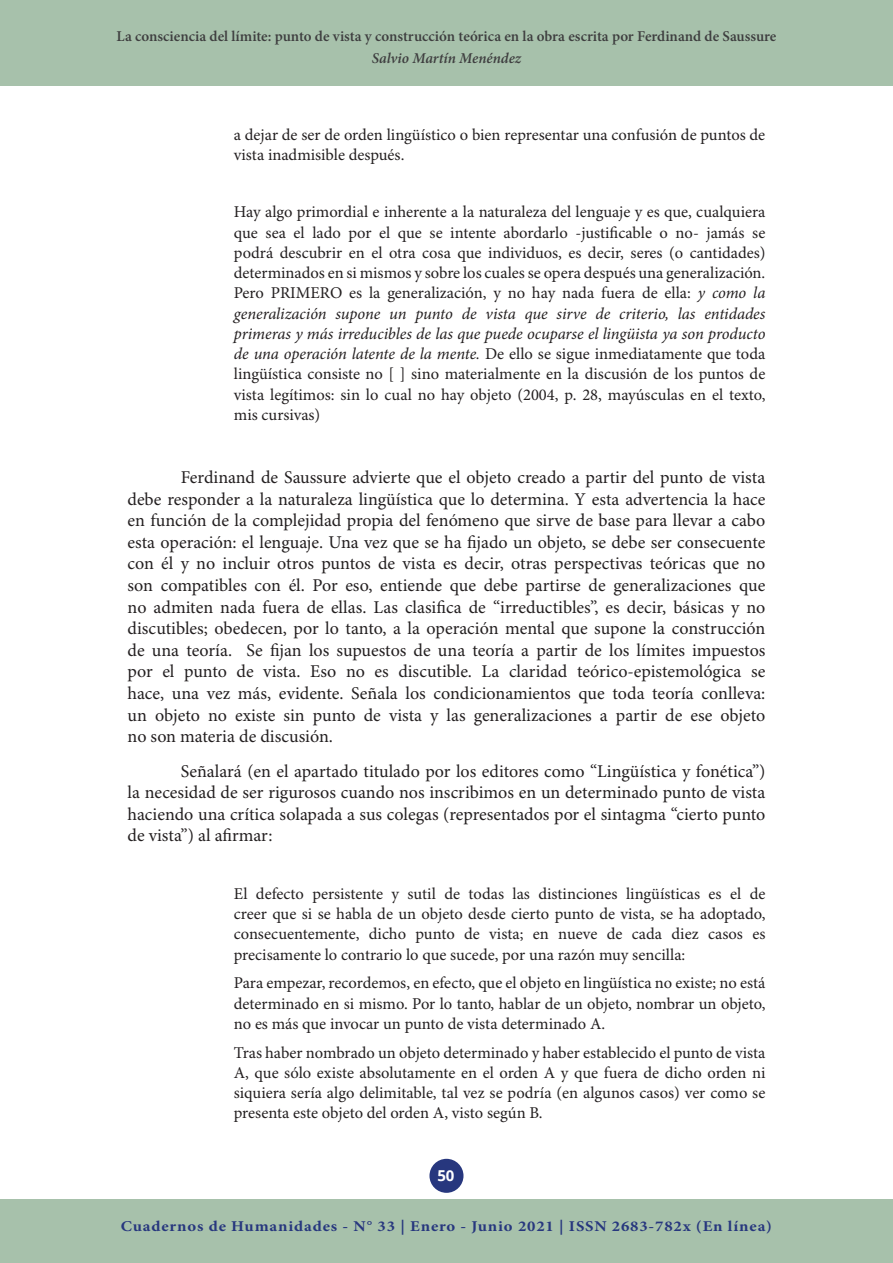
<style>
.page{position:relative;width:893px;height:1263px;background:#fff}
.page>*{position:absolute;margin:0;border:0;box-sizing:border-box;transform-origin:0 0}
.CUERPO{font:18px/21.6px "Minion Pro";color:#231f20;text-align:justify}
.CITA_CUERPO{font:16.5px/20.2px "Minion Pro";letter-spacing:-.005em;color:#231f20;text-align:justify}
.t1{font:600 15px "Minion Pro";color:#3e3e3f}
.t2{font:700 15px "Minion Pro";letter-spacing:.05em;color:#27377e;scale:1.11 1}
.t3{font:italic 600 15px "Minion Pro";color:#3e3e3f}
.t4{font:700 15px "Open Sans";color:#fff}
.s1{font-style:italic}
</style>
<div class="page">
<div style="left:429px;top:1159px;width:34px;height:34px;background:#27377e;border-radius:50%"></div>
<div style="left:0;top:0;width:893px;height:85px;background:#a7c1ab"></div>
<div style="left:0;top:1199px;width:893px;height:64px;background:#a7c1ab"></div>
<p class="t1" style="left:117px;top:26px;width:661px">La consciencia del límite: punto de vista y construcción teórica en la obra escrita por Ferdinand de Saussure</p>
<p class="t3" style="left:372px;top:48px;width:151px">Salvio Martín Menéndez</p>
<p class="CITA_CUERPO" style="left:234px;top:125px;width:533px">a dejar de ser de orden lingüístico o bien representar una confusión de puntos de vista inadmisible después.</p>
<p class="CITA_CUERPO" style="left:234px;top:203px;width:533px">Hay algo primordial e inherente a la naturaleza del lenguaje y es que, cualquiera que sea el lado por el que se intente abordarlo -justificable o no- jamás se podrá descubrir en el otra cosa que individuos, es decir, seres (o cantidades) determinados en si mismos y sobre los cuales se opera después una generalización.<br>Pero PRIMERO es la generalización, y no hay nada fuera de ella: <span class="s1">y como la generalización supone un punto de vista que sirve de criterio, las entidades primeras y más irreducibles de las que puede ocuparse el lingüista ya son producto de una operación latente de la mente.</span> De ello se sigue inmediatamente que toda lingüística consiste no [ ] sino materialmente en la discusión de los puntos de vista legítimos: sin lo cual no hay objeto (2004, p. 28, mayúsculas en el texto, mis cursivas)</p>
<p class="CUERPO" style="left:128px;top:467px;width:639px;text-indent:53px">Ferdinand de Saussure advierte que el objeto creado a partir del punto de vista debe responder a la naturaleza lingüística que lo determina. Y esta advertencia la hace en función de la complejidad propia del fenómeno que sirve de base para llevar a cabo esta operación: el lenguaje. Una vez que se ha fijado un objeto, se debe ser consecuente con él y no incluir otros puntos de vista es decir, otras perspectivas teóricas que no son compatibles con él. Por eso, entiende que debe partirse de generalizaciones que no admiten nada fuera de ellas. Las clasifica de “irreductibles”, es decir, básicas y no discutibles; obedecen, por lo tanto, a la operación mental que supone la construcción de una teoría. Se fijan los supuestos de una teoría a partir de los límites impuestos por el punto de vista. Eso no es discutible. La claridad teórico-epistemológica se hace, una vez más, evidente. Señala los condicionamientos que toda teoría conlleva: un objeto no existe sin punto de vista y las generalizaciones a partir de ese objeto no son materia de discusión.</p>
<p class="CUERPO" style="left:128px;top:761px;width:639px;text-indent:53px">Señalará (en el apartado titulado por los editores como “Lingüística y fonética”) la necesidad de ser rigurosos cuando nos inscribimos en un determinado punto de vista haciendo una crítica solapada a sus colegas (representados por el sintagma “cierto punto de vista”) al afirmar:</p>
<p class="CITA_CUERPO" style="left:234px;top:884px;width:533px">El defecto persistente y sutil de todas las distinciones lingüísticas es el de creer que si se habla de un objeto desde cierto punto de vista, se ha adoptado, consecuentemente, dicho punto de vista; en nueve de cada diez casos es precisamente lo contrario lo que sucede, por una razón muy sencilla:</p>
<p class="CITA_CUERPO" style="left:234px;top:974px;width:533px">Para empezar, recordemos, en efecto, que el objeto en lingüística no existe; no está determinado en si mismo. Por lo tanto, hablar de un objeto, nombrar un objeto, no es más que invocar un punto de vista determinado A.</p>
<p class="CITA_CUERPO" style="left:234px;top:1043px;width:533px">Tras haber nombrado un objeto determinado y haber establecido el punto de vista A, que sólo existe absolutamente en el orden A y que fuera de dicho orden ni siquiera sería algo delimitable, tal vez se podría (en algunos casos) ver como se presenta este objeto del orden A, visto según B.</p>
<p class="t4" style="left:437px;top:1165px;width:19px">50</p>
<p class="t2" style="left:121px;top:1216px;width:588px">Cuadernos de Humanidades - N° 33 | Enero - Junio 2021 | ISSN 2683-782x (En línea)</p>
</div>
